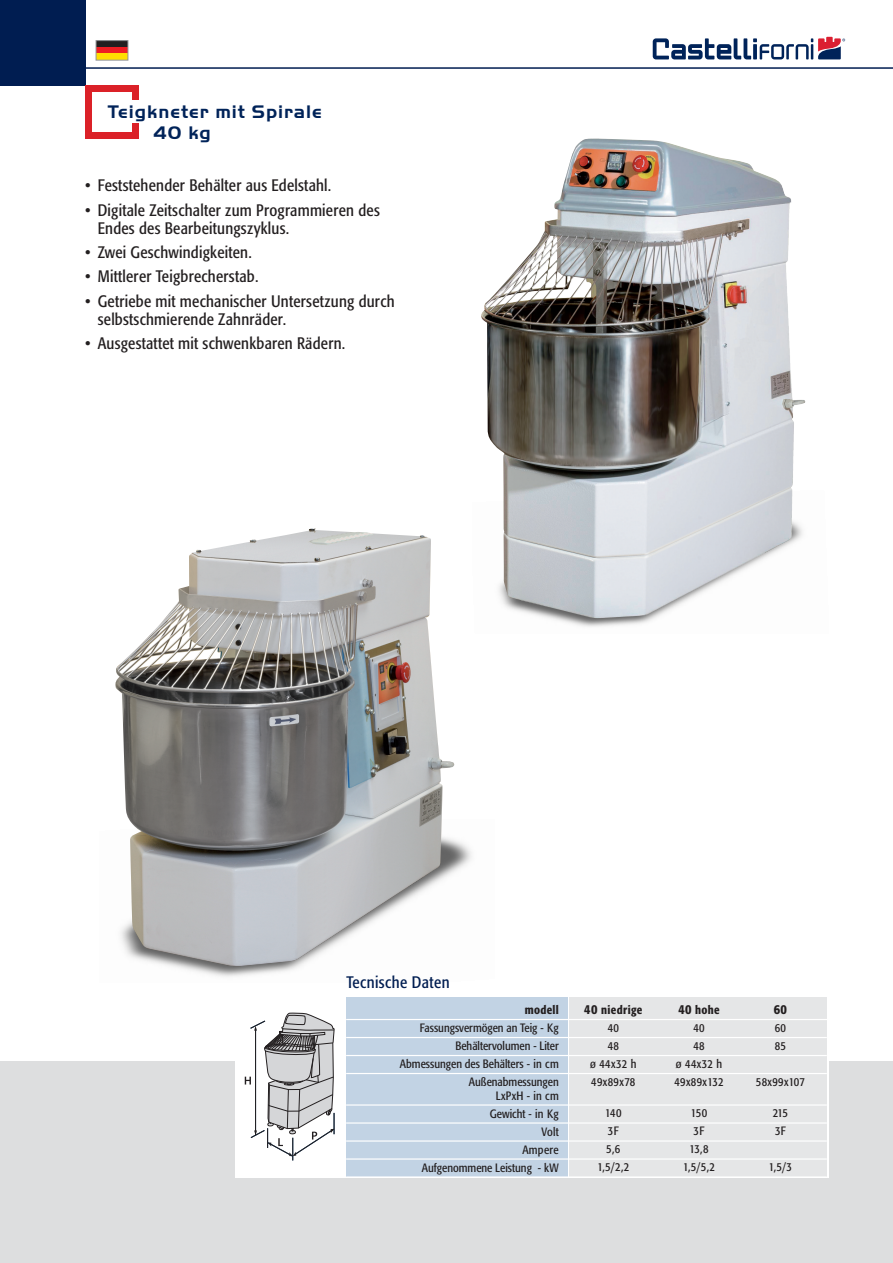
<style>
.page{position:relative;width:893px;height:1263px;background:#fff}
.page>*{position:absolute;margin:0;border:0;box-sizing:border-box;transform-origin:0 0}
.t1{font:700 18.9px/21px "Handel Got D";letter-spacing:.055em;color:#002359}
.t2{font:condensed 16.5px/18px "Formata";letter-spacing:.015em;color:#231f20}
.t3{font:condensed 16.5px "Formata";letter-spacing:.025em;color:#001d51}
.t4{font:500 condensed 13.5px "Formata";color:#231f20}
.t5{font:condensed 12px/18px "Formata";color:#231f20;text-align:right}
.t6{font:condensed 12px "Formata";letter-spacing:.03em;color:#231f20}
.t7{font:500 condensed 12px "Formata";letter-spacing:.03em;color:#231f20}
.s1{font-size:13.5px}
</style>
<div class="page">
<div style="left:0;top:0;width:85px;height:85px;background:#001d51"></div>
<svg style="left:653px;top:37px;width:192px;height:22px"></svg>
<div style="left:85px;top:85px;width:53px;height:6px;background:#db2128"></div>
<div style="left:85px;top:132px;width:53px;height:6px;background:#db2128"></div>
<div style="left:85px;top:85px;width:6px;height:53px;background:#db2128"></div>
<div style="left:132px;top:85px;width:6px;height:15px;background:#db2128"></div>
<div style="left:132px;top:123px;width:6px;height:15px;background:#db2128"></div>
<hr style="left:79px;top:67px;width:814px;height:2px;background:#001d51">
<div style="left:96px;top:41px;width:32px;height:19px;background:#ee1d23"></div>
<div style="left:96px;top:53px;width:32px;height:7px;background:#ffdd01"></div>
<div style="left:96px;top:41px;width:32px;height:6px;background:#231f20"></div>
<div style="left:96px;top:40px;width:32px;height:21px;border:1px solid #939598"></div>
<img style="left:172px;top:840px;width:300px;height:137px">
<img style="left:115px;top:528px;width:339px;height:438px">
<img style="left:481px;top:138px;width:324px;height:480px">
<div style="left:0;top:1061px;width:893px;height:202px;background:#dddedf"></div>
<div style="left:236px;top:995px;width:593px;height:183px;background:#fff"></div>
<svg style="left:245px;top:1013px;width:90px;height:147px"></svg>
<div style="left:346px;top:997px;width:221px;height:180px;background:#c2d3e4"></div>
<div style="left:569px;top:997px;width:258px;height:180px;background:#e5e6e7"></div>
<hr style="left:346px;top:1019px;width:481px;height:1px;background:#fff">
<hr style="left:346px;top:1037px;width:481px;height:1px;background:#fff">
<hr style="left:346px;top:1055px;width:481px;height:1px;background:#fff">
<hr style="left:346px;top:1073px;width:481px;height:1px;background:#fff">
<hr style="left:346px;top:1104px;width:481px;height:1px;background:#fff">
<hr style="left:346px;top:1122px;width:481px;height:1px;background:#fff">
<hr style="left:346px;top:1140px;width:481px;height:1px;background:#fff">
<hr style="left:346px;top:1158px;width:481px;height:1px;background:#fff">
<hr style="left:346px;top:1176px;width:481px;height:1px;background:#fff">
<p class="t1" style="left:154px;top:101px;width:170px;text-indent:-46px">Teigkneter mit Spirale<br>40 kg</p>
<p class="t2" style="left:85px;top:178px;width:248px">• Feststehender Behälter aus Edelstahl.</p>
<p class="t2" style="left:98px;top:202px;width:284px;text-indent:-13px">• Digitale Zeitschalter zum Programmieren des<br>Endes des Bearbeitungszyklus.</p>
<p class="t2" style="left:85px;top:244px;width:168px">• Zwei Geschwindigkeiten.</p>
<p class="t2" style="left:85px;top:269px;width:175px">• Mittlerer Teigbrecherstab.</p>
<p class="t2" style="left:98px;top:293px;width:298px;text-indent:-13px">• Getriebe mit mechanischer Untersetzung durch selbstschmierende Zahnräder.</p>
<p class="t2" style="left:85px;top:335px;width:262px">• Ausgestattet mit schwenkbaren Rädern.</p>
<p class="t3" style="left:346px;top:975px;width:105px">Tecnische Daten</p>
<p class="t7" style="left:525px;top:1005px;width:35px">modell</p>
<p class="t5" style="left:400px;top:1020px;width:160px">Fassungsvermögen an Teig - Kg<br>Behältervolumen - Liter<br>Abmessungen des Behälters - in cm<br>Außenabmessungen</p>
<p class="t5" style="left:422px;top:1087px;width:138px">LxPxH - in cm<br>Gewicht - in Kg<br>Volt<br>Ampere<br>Aufgenommene Leistung - kW</p>
<p class="t7" style="left:584px;top:1005px;width:60px"><span class="s1">40</span> niedrige</p>
<p class="t7" style="left:678px;top:1005px;width:43px"><span class="s1">40</span> hohe</p>
<p class="t4" style="left:774px;top:1003px;width:15px">60</p>
<p class="t5" style="left:608px;top:1019px;width:13px">40</p>
<p class="t5" style="left:693px;top:1019px;width:13px">40</p>
<p class="t5" style="left:775px;top:1019px;width:13px">60</p>
<p class="t5" style="left:608px;top:1037px;width:13px">48</p>
<p class="t5" style="left:693px;top:1037px;width:13px">48</p>
<p class="t5" style="left:775px;top:1037px;width:13px">85</p>
<p class="t5" style="left:590px;top:1055px;width:48px">ø 44x32 h</p>
<p class="t5" style="left:676px;top:1055px;width:48px">ø 44x32 h</p>
<p class="t6" style="left:591px;top:1076px;width:46px">49x89x78</p>
<p class="t6" style="left:674px;top:1076px;width:51px">49x89x132</p>
<p class="t6" style="left:756px;top:1076px;width:50px">58x99x107</p>
<p class="t5" style="left:605px;top:1105px;width:18px">140</p>
<p class="t5" style="left:691px;top:1105px;width:18px">150</p>
<p class="t5" style="left:773px;top:1105px;width:17px">215</p>
<p class="t5" style="left:608px;top:1123px;width:12px">3F</p>
<p class="t5" style="left:694px;top:1123px;width:12px">3F</p>
<p class="t5" style="left:775px;top:1123px;width:12px">3F</p>
<p class="t5" style="left:606px;top:1141px;width:16px">5,6</p>
<p class="t5" style="left:689px;top:1141px;width:21px">13,8</p>
<p class="t5" style="left:597px;top:1159px;width:33px">1,5/2,2</p>
<p class="t5" style="left:683px;top:1159px;width:33px">1,5/5,2</p>
<p class="t5" style="left:769px;top:1159px;width:25px">1,5/3</p>
</div>
